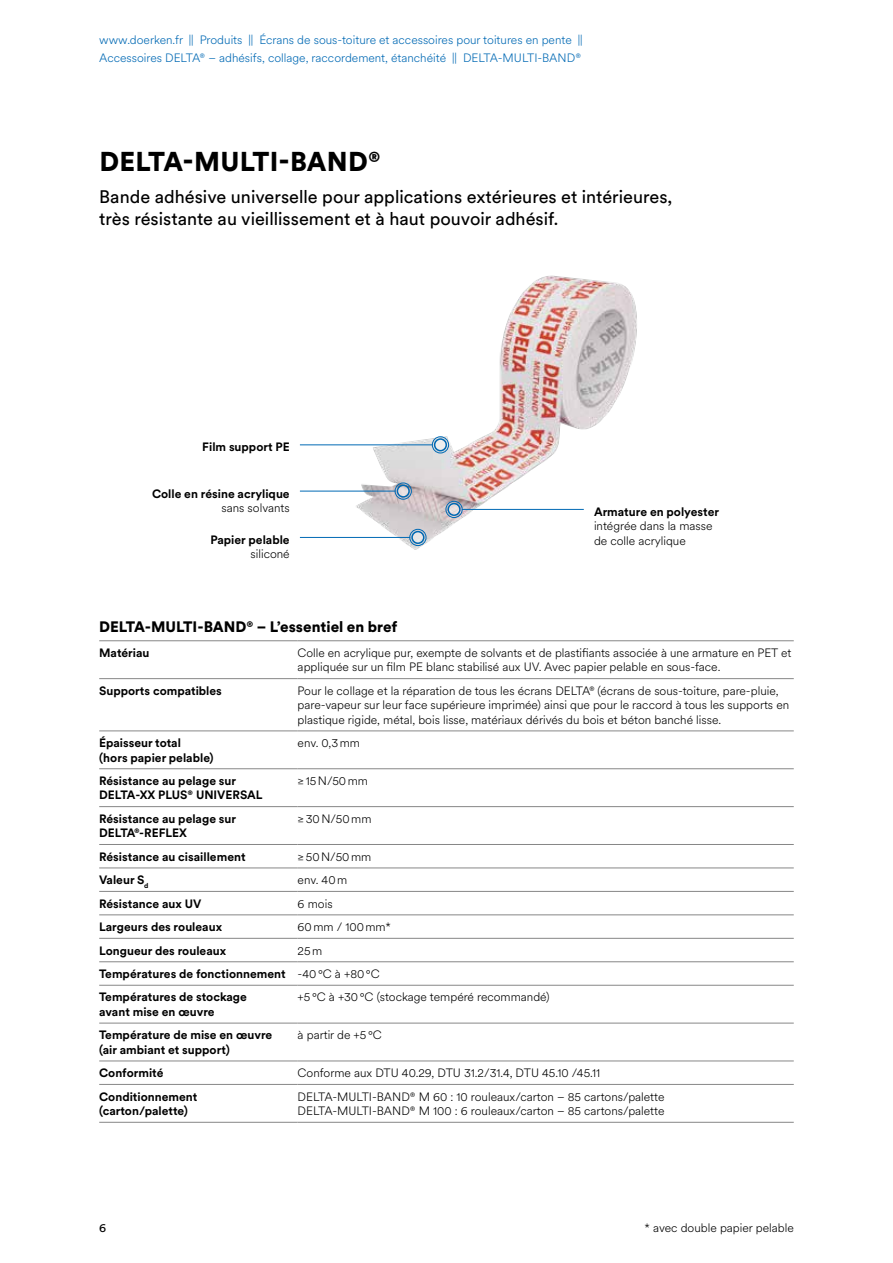
<style>
.page{position:relative;width:893px;height:1263px;background:#fff}
.page>*{position:absolute;margin:0;border:0;box-sizing:border-box;transform-origin:0 0}
.t1{font:900 27px "Circular XX";letter-spacing:.01em;color:#000}
.t2{font:18px/22.5px "Circular XX";color:#000}
.t3{font:900 15px "Circular XX";color:#000}
.t4{font:300 12px/14.4px "Circular XX";color:#000}
.t5{font:700 12px/14.4px "Circular XX";color:#000}
.t6{font:300 12px/18px "Circular XX";color:#0069b4}
.t7{font:12px "Circular XX";color:#000}
.s1{font-weight:300}
</style>
<div class="page">
<hr style="left:892px;top:0;width:1px;height:1263px;background:#ededed">
<img style="left:322px;top:275px;width:315px;height:275px">
<hr style="left:99px;top:640px;width:199px;height:1px;background:#878787">
<hr style="left:298px;top:640px;width:496px;height:1px;background:#878787">
<hr style="left:99px;top:678px;width:199px;height:1px;background:#878787">
<hr style="left:298px;top:678px;width:496px;height:1px;background:#878787">
<hr style="left:99px;top:730px;width:199px;height:1px;background:#878787">
<hr style="left:298px;top:730px;width:496px;height:1px;background:#878787">
<hr style="left:99px;top:768px;width:199px;height:1px;background:#878787">
<hr style="left:298px;top:768px;width:496px;height:1px;background:#878787">
<hr style="left:99px;top:806px;width:199px;height:1px;background:#878787">
<hr style="left:298px;top:806px;width:496px;height:1px;background:#878787">
<hr style="left:99px;top:844px;width:199px;height:1px;background:#878787">
<hr style="left:298px;top:844px;width:496px;height:1px;background:#878787">
<hr style="left:99px;top:867px;width:199px;height:1px;background:#878787">
<hr style="left:298px;top:867px;width:496px;height:1px;background:#878787">
<hr style="left:99px;top:891px;width:199px;height:1px;background:#878787">
<hr style="left:298px;top:891px;width:496px;height:1px;background:#878787">
<hr style="left:99px;top:914px;width:199px;height:1px;background:#878787">
<hr style="left:298px;top:914px;width:496px;height:1px;background:#878787">
<hr style="left:99px;top:938px;width:199px;height:1px;background:#878787">
<hr style="left:298px;top:938px;width:496px;height:1px;background:#878787">
<hr style="left:99px;top:961px;width:199px;height:1px;background:#878787">
<hr style="left:298px;top:961px;width:496px;height:1px;background:#878787">
<hr style="left:99px;top:985px;width:199px;height:1px;background:#878787">
<hr style="left:298px;top:985px;width:496px;height:1px;background:#878787">
<hr style="left:99px;top:1023px;width:199px;height:1px;background:#878787">
<hr style="left:298px;top:1023px;width:496px;height:1px;background:#878787">
<hr style="left:99px;top:1060px;width:199px;height:1px;background:#878787">
<hr style="left:298px;top:1060px;width:496px;height:1px;background:#878787">
<hr style="left:99px;top:1084px;width:199px;height:1px;background:#878787">
<hr style="left:298px;top:1084px;width:496px;height:1px;background:#878787">
<hr style="left:99px;top:1122px;width:199px;height:1px;background:#878787">
<hr style="left:298px;top:1122px;width:496px;height:1px;background:#878787">
<hr style="left:300px;top:537px;width:110px;height:1px;background:#0069b4">
<div style="left:409px;top:529px;width:17px;height:17px;border:1px solid #0069b4;border-radius:50%"></div>
<div style="left:412px;top:532px;width:12px;height:11px;background:#e9e6e7;border-radius:50%"></div>
<div style="left:411px;top:531px;width:13px;height:13px;border:2px solid #0069b4;border-radius:50%"></div>
<hr style="left:300px;top:491px;width:96px;height:1px;background:#0069b4">
<div style="left:395px;top:483px;width:17px;height:17px;border:1px solid #0069b4;border-radius:50%"></div>
<svg style="left:397px;top:485px;width:12px;height:12px"></svg>
<div style="left:397px;top:484px;width:13px;height:14px;border:2px solid #0069b4;border-radius:50%"></div>
<hr style="left:300px;top:444px;width:133px;height:1px;background:#0069b4">
<div style="left:432px;top:436px;width:17px;height:17px;border:1px solid #0069b4;border-radius:50%"></div>
<div style="left:435px;top:439px;width:11px;height:12px;background:#eee;border-radius:50%"></div>
<div style="left:434px;top:438px;width:13px;height:13px;border:2px solid #0069b4;border-radius:50%"></div>
<hr style="left:462px;top:509px;width:122px;height:1px;background:#0069b4">
<div style="left:446px;top:501px;width:17px;height:17px;border:1px solid #0069b4;border-radius:50%"></div>
<div style="left:448px;top:504px;width:12px;height:11px;background:#e8e0e0;border-radius:50%"></div>
<div style="left:447px;top:503px;width:14px;height:13px;border:2px solid #0069b4;border-radius:50%"></div>
<p class="t6" style="left:99px;top:31px;width:485px">www.doerken.fr || Produits || Écrans de sous-toiture et accessoires pour toitures en pente ||<br>Accessoires DELTA® – adhésifs, collage, raccordement, étanchéité || DELTA-MULTI-BAND®</p>
<h1 class="t1" style="left:99px;top:143px;width:283px">DELTA-MULTI-BAND®</h1>
<h2 class="t2" style="left:99px;top:184px;width:575px">Bande adhésive universelle pour applications extérieures et intérieures, très résistante au vieillissement et à haut pouvoir adhésif.</h2>
<p class="t5" style="left:202px;top:439px;width:89px">Film support PE</p>
<p class="t5" style="left:152px;top:486px;width:139px">Colle en résine acrylique</p>
<p class="t4" style="left:221px;top:500px;width:70px">sans solvants</p>
<p class="t5" style="left:210px;top:532px;width:81px">Papier pelable</p>
<p class="t4" style="left:250px;top:546px;width:41px">siliconé</p>
<p class="t5" style="left:594px;top:504px;width:127px">Armature en polyester</p>
<p class="t4" style="left:594px;top:518px;width:120px">intégrée dans la masse de colle acrylique</p>
<p class="t3" style="left:99px;top:616px;width:300px">DELTA-MULTI-BAND® – L’essentiel en bref</p>
<p class="t5" style="left:99px;top:645px;width:52px">Matériau</p>
<p class="t4" style="left:298px;top:645px;width:495px">Colle en acrylique pur, exempte de solvants et de plastifiants associée à une armature en PET et appliquée sur un film PE blanc stabilisé aux UV. Avec papier pelable en sous-face.</p>
<p class="t5" style="left:99px;top:683px;width:124px">Supports compatibles</p>
<p class="t4" style="left:298px;top:683px;width:493px">Pour le collage et la réparation de tous les écrans DELTA® (écrans de sous-toiture, pare-pluie, pare-vapeur sur leur face supérieure imprimée) ainsi que pour le raccord à tous les supports en plastique rigide, métal, bois lisse, matériaux dérivés du bois et béton banché lisse.</p>
<p class="t5" style="left:99px;top:735px;width:116px">Épaisseur total<br>(hors papier pelable)</p>
<p class="t4" style="left:298px;top:735px;width:64px">env. 0,3mm</p>
<p class="t5" style="left:99px;top:773px;width:165px">Résistance au pelage sur<br>DELTA-XX PLUS® UNIVERSAL</p>
<p class="t4" style="left:298px;top:773px;width:72px">≥15N/50mm</p>
<p class="t5" style="left:99px;top:811px;width:138px">Résistance au pelage sur<br>DELTA®-REFLEX</p>
<p class="t4" style="left:298px;top:811px;width:75px">≥30N/50mm</p>
<p class="t5" style="left:99px;top:849px;width:148px">Résistance au cisaillement</p>
<p class="t4" style="left:298px;top:849px;width:75px">≥50N/50mm</p>
<p class="t5" style="left:99px;top:872px;width:51px">Valeur S<sub>d</sub></p>
<p class="t4" style="left:298px;top:872px;width:51px">env. 40m</p>
<p class="t5" style="left:99px;top:896px;width:104px">Résistance aux UV</p>
<p class="t4" style="left:298px;top:896px;width:36px">6 mois</p>
<p class="t5" style="left:99px;top:919px;width:124px">Largeurs des rouleaux</p>
<p class="t4" style="left:298px;top:919px;width:95px">60mm / 100mm*</p>
<p class="t5" style="left:99px;top:943px;width:128px">Longueur des rouleaux</p>
<p class="t5" style="left:99px;top:938px;width:282px;line-height:23.4px;text-indent:198px"><span class="s1">25m<br></span>Températures de fonctionnement <span class="s1">-40°C à +80°C<br></span>Températures de stockage</p>
<p class="t5" style="left:99px;top:1004px;width:117px">avant mise en œuvre</p>
<p class="t4" style="left:298px;top:989px;width:253px">+5°C à +30°C (stockage tempéré recommandé)</p>
<p class="t5" style="left:99px;top:1027px;width:175px">Température de mise en œuvre (air ambiant et support)</p>
<p class="t4" style="left:298px;top:1027px;width:86px">à partir de +5°C</p>
<p class="t5" style="left:99px;top:1065px;width:66px">Conformité</p>
<p class="t4" style="left:298px;top:1065px;width:304px">Conforme aux DTU 40.29, DTU 31.2/31.4, DTU 45.10 /45.11</p>
<p class="t5" style="left:99px;top:1089px;width:100px">Conditionnement (carton/palette)</p>
<p class="t4" style="left:298px;top:1089px;width:368px">DELTA-MULTI-BAND® M 60 : 10 rouleaux/carton – 85 cartons/palette<br>DELTA-MULTI-BAND® M 100 : 6 rouleaux/carton – 85 cartons/palette</p>
<p class="t7" style="left:99px;top:1219px;width:9px">6</p>
<p class="t4" style="left:645px;top:1220px;width:151px">* avec double papier pelable</p>
</div>
